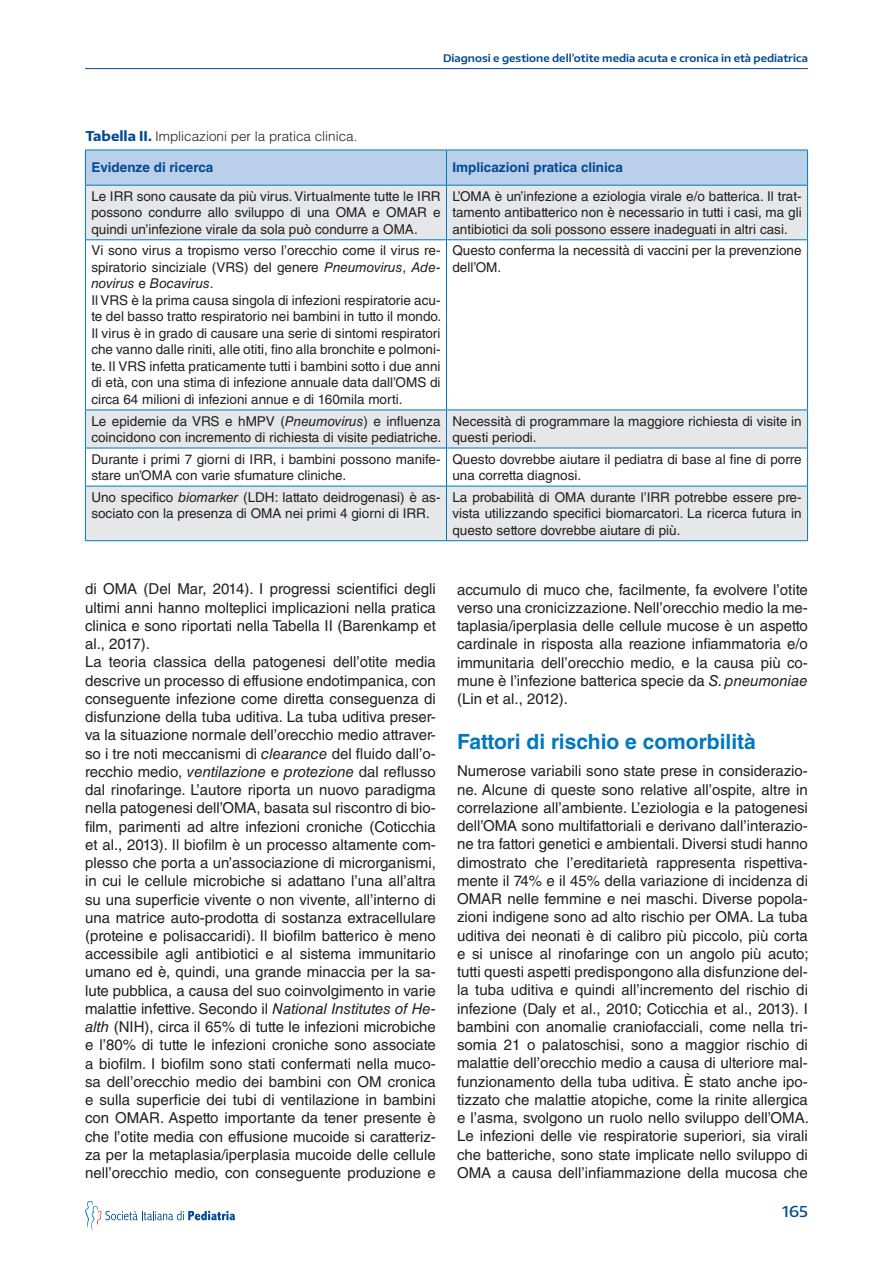
<style>
.page{position:relative;width:893px;height:1263px;background:#fff}
.page>*{position:absolute;margin:0;border:0;box-sizing:border-box;transform-origin:0 0}
.t1{font:700 21px "Helvetica LT Std";color:#0077c0}
.t2{font:15px/18.3px "Helvetica LT Std";color:#231f20;text-align:justify}
.t3{font:500 15px "Encode Sans Wide";color:#014990}
.t4{font:13.5px/16.5px "Helvetica LT Std";color:#231f20}
.t5{font:700 13.5px "Helvetica LT Std";color:#014990}
.t6{font:300 13.5px "Helvetica LT Std";color:#231f20}
.t7{font:600 10.5px "Encode Sans Wide";color:#014990}
.s1{font-family:"Encode Sans Wide";font-weight:700;color:#014990}
.s2{font-style:italic}
</style>
<div class="page">
<hr style="left:85px;top:68px;width:723px;height:1px;background:#014990">
<svg style="left:85px;top:1201px;width:150px;height:30px"></svg>
<div style="left:86px;top:151px;width:721px;height:34px;background:#b9cfea"></div>
<div style="left:86px;top:186px;width:721px;height:354px;background:#e6e7e9"></div>
<svg style="left:86px;top:240px;width:721px;height:246px"></svg>
<hr style="left:446px;top:150px;width:1px;height:35px;background:#0077c0">
<hr style="left:446px;top:186px;width:1px;height:53px;background:#0077c0">
<hr style="left:85px;top:239px;width:361px;height:1px;background:#0077c0">
<hr style="left:446px;top:239px;width:362px;height:1px;background:#0077c0">
<hr style="left:446px;top:240px;width:1px;height:169px;background:#0077c0">
<hr style="left:85px;top:409px;width:361px;height:1px;background:#0077c0">
<hr style="left:446px;top:409px;width:362px;height:1px;background:#0077c0">
<hr style="left:446px;top:410px;width:1px;height:38px;background:#0077c0">
<hr style="left:85px;top:448px;width:361px;height:1px;background:#0077c0">
<hr style="left:446px;top:448px;width:362px;height:1px;background:#0077c0">
<hr style="left:446px;top:448px;width:1px;height:38px;background:#0077c0">
<hr style="left:85px;top:486px;width:361px;height:1px;background:#0077c0">
<hr style="left:446px;top:486px;width:362px;height:1px;background:#0077c0">
<hr style="left:446px;top:486px;width:1px;height:54px;background:#0077c0">
<hr style="left:85px;top:186px;width:1px;height:53px;background:#0077c0">
<hr style="left:807px;top:186px;width:1px;height:53px;background:#0077c0">
<hr style="left:85px;top:240px;width:1px;height:169px;background:#0077c0">
<hr style="left:807px;top:240px;width:1px;height:169px;background:#0077c0">
<hr style="left:85px;top:410px;width:1px;height:38px;background:#0077c0">
<hr style="left:807px;top:410px;width:1px;height:38px;background:#0077c0">
<hr style="left:85px;top:448px;width:1px;height:38px;background:#0077c0">
<hr style="left:807px;top:448px;width:1px;height:38px;background:#0077c0">
<hr style="left:85px;top:486px;width:1px;height:54px;background:#0077c0">
<hr style="left:807px;top:486px;width:1px;height:54px;background:#0077c0">
<hr style="left:85px;top:540px;width:361px;height:1px;background:#0077c0">
<hr style="left:446px;top:540px;width:362px;height:1px;background:#0077c0">
<hr style="left:85px;top:150px;width:361px;height:1px;background:#0077c0">
<hr style="left:85px;top:150px;width:1px;height:35px;background:#0077c0">
<hr style="left:446px;top:150px;width:362px;height:1px;background:#0077c0">
<hr style="left:807px;top:150px;width:1px;height:35px;background:#0077c0">
<hr style="left:85px;top:185px;width:361px;height:1px;background:#0077c0">
<hr style="left:446px;top:185px;width:362px;height:1px;background:#0077c0">
<p class="t7" style="left:443px;top:51px;width:366px">Diagnosi e gestione dell’otite media acuta e cronica in età pediatrica</p>
<p class="t6" style="left:85px;top:128px;width:274px"><span class="s1">Tabella II.</span> Implicazioni per la pratica clinica.</p>
<p class="t5" style="left:91px;top:159px;width:123px">Evidenze di ricerca</p>
<p class="t5" style="left:452px;top:159px;width:172px">Implicazioni pratica clinica</p>
<p class="t4" style="left:91px;top:188px;width:351px;text-align:justify">Le IRR sono causate da più virus. Virtualmente tutte le IRR possono condurre allo sviluppo di una OMA e OMAR e quindi un’infezione virale da sola può condurre a OMA.</p>
<p class="t4" style="left:452px;top:188px;width:351px;text-align:justify">L’OMA è un’infezione a eziologia virale e/o batterica. Il trat&shy;tamento antibatterico non è necessario in tutti i casi, ma gli antibiotici da soli possono essere inadeguati in altri casi.</p>
<p class="t4" style="left:91px;top:242px;width:351px">Vi sono virus a tropismo verso l’orecchio come il virus re&shy;spiratorio sinciziale (VRS) del genere <span class="s2">Pneumovirus</span>, <span class="s2">Ade&shy;novirus</span> e <span class="s2">Bocavirus</span>.<br>Il VRS è la prima causa singola di infezioni respiratorie acu&shy;te del basso tratto respiratorio nei bambini in tutto il mondo.<br>Il virus è in grado di causare una serie di sintomi respiratori che vanno dalle riniti, alle otiti, fino alla bronchite e polmoni&shy;te. II VRS infetta praticamente tutti i bambini sotto i due anni di età, con una stima di infezione annuale data dall’OMS di circa 64 milioni di infezioni annue e di 160mila morti.</p>
<p class="t4" style="left:452px;top:242px;width:351px">Questo conferma la necessità di vaccini per la prevenzione dell’OM.</p>
<p class="t4" style="left:91px;top:412px;width:351px">Le epidemie da VRS e hMPV (<span class="s2">Pneumovirus</span>) e influenza coincidono con incremento di richiesta di visite pediatriche.</p>
<p class="t4" style="left:452px;top:412px;width:351px">Necessità di programmare la maggiore richiesta di visite in questi periodi.</p>
<p class="t4" style="left:91px;top:451px;width:351px">Durante i primi 7 giorni di IRR, i bambini possono manife&shy;stare un’OMA con varie sfumature cliniche.</p>
<p class="t4" style="left:452px;top:451px;width:351px">Questo dovrebbe aiutare il pediatra di base al fine di porre una corretta diagnosi.</p>
<p class="t4" style="left:91px;top:489px;width:351px">Uno specifico <span class="s2">biomarker</span> (LDH: lattato deidrogenasi) è as&shy;sociato con la presenza di OMA nei primi 4 giorni di IRR.</p>
<p class="t4" style="left:452px;top:489px;width:351px;text-align:justify">La probabilità di OMA durante l’IRR potrebbe essere pre&shy;vista utilizzando specifici biomarcatori. La ricerca futura in questo settore dovrebbe aiutare di più.</p>
<p class="t2" style="left:85px;top:580px;width:352px;text-align:left">di OMA (Del Mar, 2014). I progressi scientifici degli ultimi anni hanno molteplici implicazioni nella pratica clinica e sono riportati nella Tabella II (Barenkamp et al., 2017).<br>La teoria classica della patogenesi dell’otite media descrive un processo di effusione endotimpanica, con conseguente infezione come diretta conseguenza di disfunzione della tuba uditiva. La tuba uditiva preser&shy;va la situazione normale dell’orecchio medio attraver&shy;so i tre noti meccanismi di <span class="s2">clearance</span> del fluido dall’o&shy;recchio medio, <span class="s2">ventilazione</span> e <span class="s2">protezione</span> dal reflusso dal rinofaringe. L’autore riporta un nuovo paradigma nella patogenesi dell’OMA, basata sul riscontro di bio&shy;film, parimenti ad altre infezioni croniche (Coticchia et al., 2013). Il biofilm è un processo altamente com&shy;plesso che porta a un’associazione di microrganismi, in cui le cellule microbiche si adattano l’una all’altra su una superficie vivente o non vivente, all’interno di una matrice auto-prodotta di sostanza extracellulare (proteine e polisaccaridi). Il biofilm batterico è meno accessibile agli antibiotici e al sistema immunitario umano ed è, quindi, una grande minaccia per la sa&shy;lute pubblica, a causa del suo coinvolgimento in varie malattie infettive. Secondo il <span class="s2">National Institutes of He&shy;alth</span> (NIH), circa il 65% di tutte le infezioni microbiche e l’80% di tutte le infezioni croniche sono associate a biofilm. I biofilm sono stati confermati nella muco&shy;sa dell’orecchio medio dei bambini con OM cronica e sulla superficie dei tubi di ventilazione in bambini con OMAR. Aspetto importante da tener presente è che l’otite media con effusione mucoide si caratteriz&shy;za per la metaplasia/iperplasia mucoide delle cellule nell’orecchio medio, con conseguente produzione e</p>
<p class="t2" style="left:457px;top:580px;width:352px">accumulo di muco che, facilmente, fa evolvere l’otite verso una cronicizzazione. Nell’orecchio medio la me&shy;taplasia/iperplasia delle cellule mucose è un aspetto cardinale in risposta alla reazione infiammatoria e/o immunitaria dell’orecchio medio, e la causa più co&shy;mune è l’infezione batterica specie da <span class="s2">S. pneumoniae </span>(Lin et al., 2012).</p>
<h1 class="t1" style="left:457px;top:729px;width:300px">Fattori di rischio e comorbilità</h1>
<p class="t2" style="left:457px;top:762px;width:353px">Numerose variabili sono state prese in considerazio&shy;ne. Alcune di queste sono relative all’ospite, altre in correlazione all’ambiente. L’eziologia e la patogenesi dell’OMA sono multifattoriali e derivano dall’interazio&shy;ne tra fattori genetici e ambientali. Diversi studi hanno dimostrato che l’ereditarietà rappresenta rispettiva&shy;mente il 74% e il 45% della variazione di incidenza di OMAR nelle femmine e nei maschi. Diverse popola&shy;zioni indigene sono ad alto rischio per OMA. La tuba uditiva dei neonati è di calibro più piccolo, più corta e si unisce al rinofaringe con un angolo più acuto; tutti questi aspetti predispongono alla disfunzione del&shy;la tuba uditiva e quindi all’incremento del rischio di infezione (Daly et al., 2010; Coticchia et al., 2013). I bambini con anomalie craniofacciali, come nella tri&shy;somia 21 o palatoschisi, sono a maggior rischio di malattie dell’orecchio medio a causa di ulteriore mal&shy;funzionamento della tuba uditiva. È stato anche ipo&shy;tizzato che malattie atopiche, come la rinite allergica e l’asma, svolgono un ruolo nello sviluppo dell’OMA.<br>Le infezioni delle vie respiratorie superiori, sia virali che batteriche, sono state implicate nello sviluppo di OMA a causa dell’infiammazione della mucosa che</p>
<p class="t3" style="left:782px;top:1202px;width:27px">165</p>
</div>
